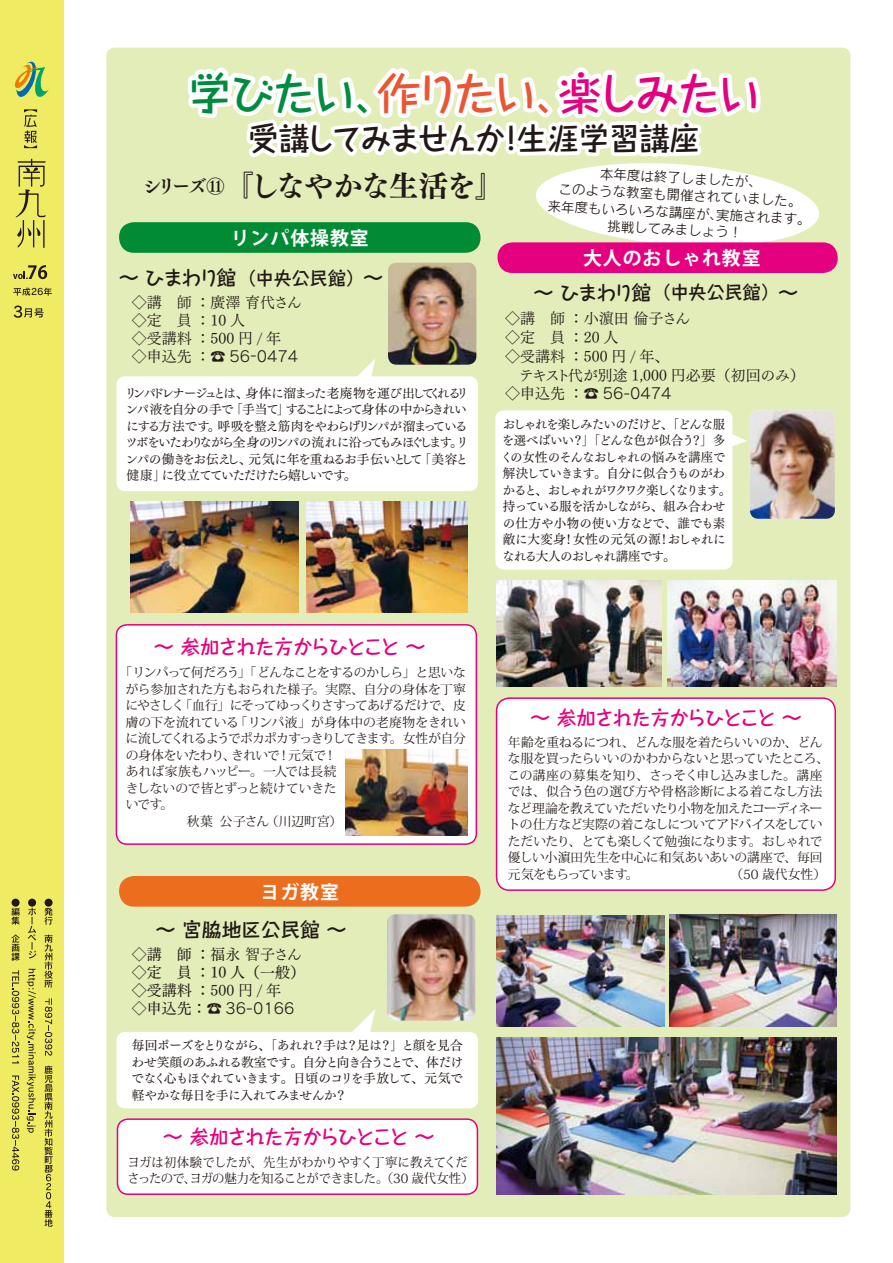
<style>
.page{position:relative;width:893px;height:1263px;background:#fff}
.page>*{position:absolute;margin:0;border:0;box-sizing:border-box;transform-origin:0 0}
.t1{font:700 43.5px "Taka Hand Std De";letter-spacing:-.075em;color:#008c3e}
.t2{font:700 30.6px "Taka Hand Std De";letter-spacing:-.05em;color:#221815}
.t3{font:29.7px "Tsuku Min Pro E";letter-spacing:-.04em;color:#221815}
.t4{font:700 19.5px "Taka Hand Std De";letter-spacing:-.07em;color:#e4007f}
.t5{font:700 19.5px "Taka Hand Std De";letter-spacing:-.05em;color:#221815}
.t6{font:700 19.5px "Taka Hand Std De";letter-spacing:.01em;color:#221815}
.t7{font:700 18.9px "Koz Go Pr 6 N";letter-spacing:.05em;color:#fff}
.t8{font:15px/18.8px "Tsuku Min Pro R";color:#221815}
.t9{font:15px/18px "Tsuku Min Pro M";color:#221815}
.t10{font:13.5px/17.2px "Rodin Pro M";color:#221815;text-align:center}
.t11{font:12.75px/16.5px "Koz Min Pro";letter-spacing:-.03em;color:#221815}
.t12{font:12.75px/16.5px "Tsuku Min Pro M";letter-spacing:-.075em;color:#221815}
.t13{font:12.75px/16.5px "Tsuku Min Pro M";letter-spacing:-.115em;color:#221815}
.t14{font:12.75px "Koz Min Pro";letter-spacing:-.005em;color:#221815}
.t15{font:12.75px "Koz Min Pro";letter-spacing:.005em;color:#221815}
.t16{font:12.75px "Koz Min Pro";letter-spacing:-.05em;color:#221815}
.t17{font:12.75px "Koz Min Pro";letter-spacing:-.06em;color:#221815}
.t18{font:12.75px "Koz Min Pro";letter-spacing:-.075em;color:#221815}
.s1{color:#ea5532}
.s2{color:#e4007f}
.s3{font-size:18px}
.s4{font-family:"Rodin Pro M"}
.s5{font-family:"Tsuku Min Pro R"}
</style>
<div class="page">
<div style="left:0;top:0;width:64px;height:1263px;background:#efec64"></div>
<svg style="left:16px;top:159px;width:29px;height:89px"></svg>
<svg style="left:13px;top:265px;width:34px;height:14px"></svg>
<svg style="left:13px;top:288px;width:39px;height:8px"></svg>
<svg style="left:14px;top:306px;width:30px;height:12px"></svg>
<svg style="left:14px;top:61px;width:35px;height:36px"></svg>
<div style="left:45px;top:899px;width:8px;height:8px;background:#221815;border-radius:50%"></div>
<svg style="left:44px;top:908px;width:9px;height:17px"></svg>
<svg style="left:44px;top:934px;width:9px;height:54px"></svg>
<svg style="left:45px;top:998px;width:7px;height:58px"></svg>
<svg style="left:44px;top:1066px;width:9px;height:160px"></svg>
<div style="left:28px;top:899px;width:8px;height:8px;background:#221815;border-radius:50%"></div>
<svg style="left:28px;top:908px;width:8px;height:50px"></svg>
<svg style="left:27px;top:969px;width:9px;height:164px"></svg>
<div style="left:12px;top:899px;width:8px;height:8px;background:#221815;border-radius:50%"></div>
<svg style="left:12px;top:907px;width:8px;height:18px"></svg>
<svg style="left:11px;top:934px;width:9px;height:27px"></svg>
<svg style="left:12px;top:970px;width:7px;height:93px"></svg>
<svg style="left:12px;top:1075px;width:7px;height:95px"></svg>
<svg style="left:24px;top:109px;width:13px;height:39px"></svg>
<div style="left:106px;top:48px;width:744px;height:1169px;background:#e2edba;border-radius:9px"></div>
<img style="left:387px;top:914px;width:88px;height:106px">
<img style="left:750px;top:410px;width:85px;height:109px">
<svg style="left:732px;top:434px;width:15px;height:12px"></svg>
<div style="left:495px;top:410px;width:237px;height:160px;background:#fff;border-radius:9px"></div>
<div style="left:117px;top:1119px;width:360px;height:75px;background:#fff;border-radius:11px"></div>
<div style="left:117px;top:1118px;width:361px;height:77px;border:2px solid #e4007f;border-radius:11px"></div>
<img style="left:497px;top:1037px;width:340px;height:158px">
<div style="left:119px;top:222px;width:361px;height:31px;background:#018b35;border-radius:15px"></div>
<div style="left:119px;top:876px;width:361px;height:31px;background:#ed6d1f;border-radius:15px"></div>
<img style="left:388px;top:263px;width:88px;height:102px">
<img style="left:497px;top:915px;width:167px;height:111px">
<img style="left:669px;top:914px;width:168px;height:112px">
<svg style="left:183px;top:67px;width:636px;height:183px"></svg>
<img style="left:131px;top:501px;width:168px;height:112px">
<img style="left:306px;top:501px;width:162px;height:111px">
<div style="left:497px;top:698px;width:338px;height:192px;background:#fff;border-radius:13px"></div>
<div style="left:496px;top:697px;width:340px;height:194px;border:2px solid #e4007f;border-radius:13px"></div>
<img style="left:668px;top:580px;width:169px;height:106px">
<img style="left:497px;top:580px;width:164px;height:106px">
<div style="left:116px;top:625px;width:360px;height:219px;background:#fff;border-radius:11px"></div>
<div style="left:116px;top:624px;width:361px;height:221px;border:2px solid #e4007f;border-radius:11px"></div>
<img style="left:345px;top:750px;width:122px;height:86px">
<svg style="left:358px;top:359px;width:17px;height:17px"></svg>
<div style="left:117px;top:376px;width:361px;height:115px;background:#fff;border-radius:9px"></div>
<svg style="left:352px;top:1009px;width:23px;height:23px"></svg>
<div style="left:117px;top:1032px;width:361px;height:76px;background:#fff;border-radius:9px"></div>
<div style="left:497px;top:242px;width:341px;height:31px;background:#e4007f;border-radius:15px"></div>
<p class="t1" style="left:188px;top:63px;width:574px">学びたい、<span class="s1">作りたい、</span><span class="s2">楽しみたい</span></p>
<p class="t2" style="left:248px;top:117px;width:454px">受講してみませんか！生涯学習講座</p>
<p class="t3" style="left:143px;top:163px;width:362px"><sup>シリーズ⑪</sup>『しなやかな生活を』</p>
<p class="t10" style="left:550px;top:162px;width:265px;rotate:3deg">本年度は終了しましたが、<br>このような教室も開催されていました。<br>来年度もいろいろな講座が、実施されます。挑戦してみましょう！</p>
<p class="t7" style="left:231px;top:227px;width:139px">リンパ体操教室</p>
<p class="t5" style="left:119px;top:264px;width:266px">〜 ひまわり館<span class="s3">（中央公民館）</span>〜</p>
<p class="t8" style="left:132px;top:291px;width:171px;line-height:18px">◇講　師：廣澤 育代さん◇定　員：10 人<br>◇受講料：500 円 / 年<br>◇申込先：<span class="s4">☎ 56-0474</span></p>
<p class="t13" style="left:124px;top:383px;width:346px">リンパドレナージュとは、身体に溜まった老廃物を運び出してくれるリンパ液を自分の手で「手当て」することによって身体の中からきれいにする方法です。呼吸を整え筋肉をやわらげリンパが溜まっているツボをいたわりながら全身のリンパの流れに沿ってもみほぐします。リンパの働きをお伝えし、元気に年を重ねるお手伝いとして「美容と健康」に役立てていただけたら嬉しいです。</p>
<p class="t4" style="left:154px;top:633px;width:273px">〜 参加された方からひとこと 〜</p>
<p class="t16" style="left:119px;top:663px;width:348px">「リンパって何だろう」「どんなことをするのかしら」と思いな</p>
<p class="t14" style="left:126px;top:680px;width:342px">がら参加された方もおられた様子。実際、自分の身体を丁寧</p>
<p class="t17" style="left:126px;top:696px;width:342px">にやさしく「血行」にそってゆっくりさすってあげるだけで、皮</p>
<p class="t15" style="left:126px;top:713px;width:342px">膚の下を流れている「リンパ液」が身体中の老廃物をきれい</p>
<p class="t18" style="left:126px;top:729px;width:342px">に流してくれるようでポカポカすっきりしてきます。女性が自分</p>
<p class="t11" style="left:126px;top:746px;width:212px">の身体をいたわり、きれいで！元気で！</p>
<p class="t14" style="left:126px;top:762px;width:212px">あれば家族もハッピー。一人では長続</p>
<p class="t11" style="left:126px;top:779px;width:212px">きしないので皆とずっと続けていきた</p>
<p class="t11" style="left:126px;top:796px;width:49px">いです。</p>
<p class="t15" style="left:187px;top:812px;width:157px">秋葉 公子さん（川辺町宮）</p>
<p class="t7" style="left:261px;top:881px;width:80px">ヨガ教室</p>
<p class="t6" style="left:156px;top:916px;width:192px">〜 宮脇地区公民館 〜</p>
<p class="t9" style="left:132px;top:944px;width:175px">◇講　師 ：福永 <span class="s5">智子さん</span>◇定　員 ：10 人（一般）◇受講料 ：<span class="s5">500 円 / 年<br></span>◇申込先：<span class="s4">☎ 36-0166</span></p>
<p class="t12" style="left:131px;top:1036px;width:333px;text-align:justify">毎回ポーズをとりながら、「あれれ？手は？足は？」と顔を見合わせ笑顔のあふれる教室です。自分と向き合うことで、体だけでなく心もほぐれていきます。日頃のコリを手放して、元気で軽やかな毎日を手に入れてみませんか？</p>
<p class="t4" style="left:163px;top:1123px;width:273px">〜 参加された方からひとこと 〜</p>
<p class="t11" style="left:128px;top:1153px;width:348px">ヨガは初体験でしたが、先生がわかりやすく丁寧に教えてくださったので、ヨガの魅力を知ることができました。（30 歳代女性）</p>
<p class="t7" style="left:583px;top:247px;width:179px">大人のおしゃれ教室</p>
<p class="t5" style="left:534px;top:279px;width:266px">〜 ひまわり館<span class="s3">（中央公民館）</span>〜</p>
<p class="t8" style="left:505px;top:308px;width:301px">◇講　師：小濵田 倫子さん<br>◇定　員：20 人<br>◇受講料：500 円 / 年、<br>　テキスト代が別途 1,000 円必要（初回のみ）◇申込先：<span class="s4">☎ 56-0474</span></p>
<p class="t12" style="left:500px;top:414px;width:232px">おしゃれを楽しみたいのだけど、「どんな服を選べばいい？」「どんな色が似合う？」多くの女性のそんなおしゃれの悩みを講座で解決していきます。自分に似合うものがわかると、おしゃれがワクワク楽しくなります。持っている服を活かしながら、組み合わせの仕方や小物の使い方などで、誰でも素敵に大変身！女性の元気の源！おしゃれになれる大人のおしゃれ講座です。</p>
<p class="t4" style="left:530px;top:704px;width:273px">〜 参加された方からひとこと 〜</p>
<p class="t11" style="left:508px;top:733px;width:322px">年齢を重ねるにつれ、どんな服を着たらいいのか、どんな服を買ったらいいのかわからないと思っていたところ、この講座の募集を知り、さっそく申し込みました。講座では、似合う色の選び方や骨格診断による着こなし方法など理論を教えていただいたり小物を加えたコーディネートの仕方など実際の着こなしについてアドバイスをしていただいたり、とても楽しくて勉強になります。おしゃれで優しい小濵田先生を中心に和気あいあいの講座で、毎回元気をもらっています。</p>
<p class="t11" style="left:730px;top:865px;width:97px">（50 歳代女性）</p>
</div>
